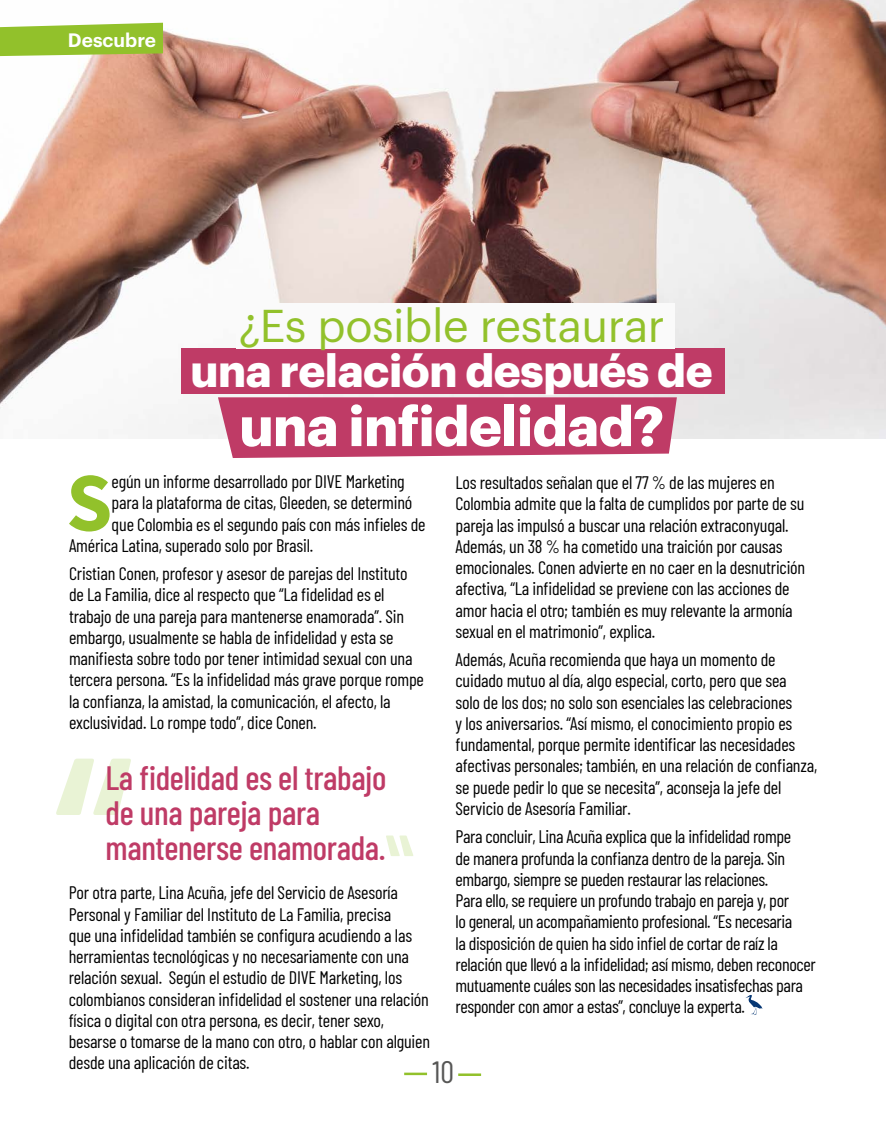
<style>
.page{position:relative;width:886px;height:1134px;background:#fff}
.page>*{position:absolute;margin:0;border:0;box-sizing:border-box;transform-origin:0 0}
.t1{font:700 83.25px "Source Sans Pro";color:#92c12b}
.t2{font:700 55px "Graphik";letter-spacing:-.01em;color:#fff}
.t3{font:700 45px "Graphik";letter-spacing:-.01em;color:#fff}
.t4{font:45px "Graphik";letter-spacing:-.01em;color:#92c12b}
.t5{font:500 33.75px/35px "Barlow Condensed";letter-spacing:-.01em;color:#bf3b66}
.t6{font:30.75px "Barlow Condensed";color:#575756}
.t7{font:600 19px "Graphik";color:#fff}
.t8{font:18.12px/21.2px "Barlow Condensed";letter-spacing:-.01em;color:#000}
</style>
<div class="page">
<svg style="left:56px;top:759px;width:75px;height:56px"></svg>
<img style="left:0;top:0;width:886px;height:439px">
<hr style="left:404px;top:1073px;width:23px;height:2px;background:#92c12b">
<hr style="left:458px;top:1073px;width:23px;height:3px;background:#92c12b">
<svg style="left:0;top:23px;width:163px;height:33px;background:#9bc43c"></svg>
<svg style="left:745px;top:995px;width:17px;height:20px"></svg>
<div style="left:181px;top:349px;width:544px;height:45px;background:#bf3b66"></div>
<svg style="left:218px;top:397px;width:459px;height:61px;background:#c2476f"></svg>
<svg style="left:386px;top:835px;width:27px;height:21px"></svg>
<div style="left:236px;top:304px;width:439px;height:45px;background:#fafafa"></div>
<p class="t7" style="left:68px;top:26px;width:90px">Descubre</p>
<h3 class="t4" style="left:238px;top:292px;width:428px">¿Es posible restaurar</h3>
<h3 class="t3" style="left:191px;top:336px;width:523px">una relación después de</h3>
<h2 class="t2" style="left:239px;top:383px;width:426px">una infidelidad?</h2>
<h1 class="t1" style="left:66px;top:446px;width:48px">S</h1>
<p class="t8" style="left:112px;top:470px;width:295px">egún un informe desarrollado por DIVE Marketing</p>
<p class="t8" style="left:455px;top:471px;width:351px">Los resultados señalan que el 77 % de las mujeres en Colombia admite que la falta de cumplidos por parte de su pareja las impulsó a buscar una relación extraconyugal.<br>Además, un 38 % ha cometido una traición por causas emocionales. Conen advierte en no caer en la desnutrición afectiva, “La infidelidad se previene con las acciones de amor hacia el otro; también es muy relevante la armonía sexual en el matrimonio”, explica.</p>
<p class="t8" style="left:455px;top:648px;width:363px">Además, Acuña recomienda que haya un momento de cuidado mutuo al día, algo especial, corto, pero que sea<br>solo de los dos; no solo son esenciales las celebraciones<br>y los aniversarios. “Así mismo, el conocimiento propio es fundamental, porque permite identificar las necesidades afectivas personales; también, en una relación de confianza, se puede pedir lo que se necesita”, aconseja la jefe del Servicio de Asesoría Familiar.</p>
<p class="t8" style="left:455px;top:825px;width:362px">Para concluir, Lina Acuña explica que la infidelidad rompe<br>de manera profunda la confianza dentro de la pareja. Sin embargo, siempre se pueden restaurar las relaciones.<br>Para ello, se requiere un profundo trabajo en pareja y, por<br>lo general, un acompañamiento profesional. “Es necesaria<br>la disposición de quien ha sido infiel de cortar de raíz la relación que llevó a la infidelidad; así mismo, deben reconocer mutuamente cuáles son las necesidades insatisfechas para responder con amor a estas”, concluye la experta.</p>
<p class="t8" style="left:112px;top:491px;width:302px">para la plataforma de citas, Gleeden, se determinó</p>
<p class="t8" style="left:112px;top:512px;width:315px">que Colombia es el segundo país con más infieles de</p>
<p class="t8" style="left:69px;top:533px;width:246px">América Latina, superado solo por Brasil.</p>
<p class="t8" style="left:69px;top:562px;width:356px">Cristian Conen, profesor y asesor de parejas del Instituto de La Familia, dice al respecto que “La fidelidad es el trabajo de una pareja para mantenerse enamorada”. Sin embargo, usualmente se habla de infidelidad y esta se manifiesta sobre todo por tener intimidad sexual con una tercera persona. “Es la infidelidad más grave porque rompe la confianza, la amistad, la comunicación, el afecto, la exclusividad. Lo rompe todo”, dice Conen.</p>
<h3 class="t5" style="left:106px;top:758px;width:282px">La fidelidad es el trabajo de una pareja para mantenerse enamorada.</h3>
<p class="t8" style="left:69px;top:881px;width:363px">Por otra parte, Lina Acuña, jefe del Servicio de Asesoría Personal y Familiar del Instituto de La Familia, precisa<br>que una infidelidad también se configura acudiendo a las herramientas tecnológicas y no necesariamente con una relación sexual. Según el estudio de DIVE Marketing, los colombianos consideran infidelidad el sostener una relación física o digital con otra persona, es decir, tener sexo, besarse o tomarse de la mano con otro, o hablar con alguien desde una aplicación de citas.</p>
<h3 class="t6" style="left:433px;top:1050px;width:23px">10</h3>
</div>
